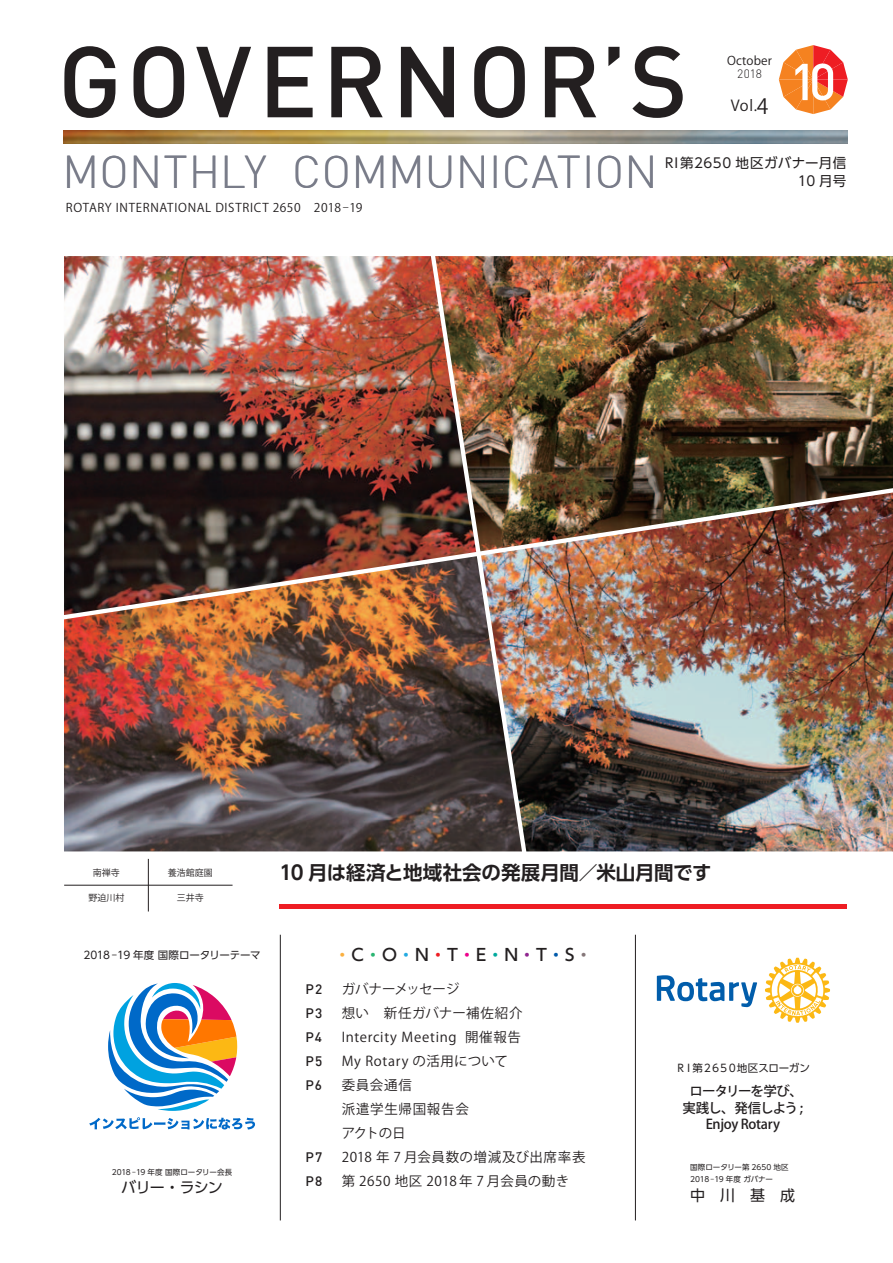
<style>
.page{position:relative;width:893px;height:1263px;background:#fff}
.page>*{position:absolute;margin:0;border:0;box-sizing:border-box;transform-origin:0 0}
.t1{font:500 99px "DIN";letter-spacing:.05em;color:#231f20}
.t2{font:500 51px "DIN";color:#fff}
.t3{font:300 45px "DIN";letter-spacing:.005em;color:#797c89}
.t4{font:700 19.5px "UD Shin Go Pro De";letter-spacing:-.01em;color:#231f20}
.t5{font:500 16.5px "UD Shin Go Pro";color:#231f20}
.t6{font:15px "UD Shin Go Pro";letter-spacing:-.055em;color:#231f20}
.t7{font:15px "Koz Go Pro";color:#231f20}
.t8{font:13.5px/24px "Koz Go Pro";letter-spacing:.04em;color:#231f20}
.t9{font:500 13.5px/16.5px "Koz Go Pro";letter-spacing:-.03em;color:#231f20;text-align:center}
.t10{font:13.5px/18px "UD Shin Go Pro";letter-spacing:.03em;color:#231f20;text-align:right}
.t11{font:500 13.5px/24px "DIN";letter-spacing:.08em;color:#231f20;text-align:justify}
.t12{font:12px "Koz Go Pro";letter-spacing:.05em;color:#231f20}
.t13{font:12px "Koz Go Pro";letter-spacing:.01em;color:#231f20}
.t14{font:300 12px "DIN";color:#231f20}
.t15{font:10.5px "UD Shin Go Pro";letter-spacing:-.01em;color:#231f20}
.t16{font:10.5px "UD Shin Go Pro";letter-spacing:-.06em;color:#231f20}
.t17{font:9px "Koz Go Pro";color:#231f20}
.t18{font:7.5px/12px "UD Shin Go Pro";letter-spacing:-.005em;color:#231f20}
.s1{font-size:21px}
.s2{font-family:"Shin Go Pro";font-weight:300;font-stretch:expanded}
.s3{font-weight:300}
.s4{color:#fbb03f}
.s5{color:#2bb572}
.s6{color:#24aae1}
.s7{color:#ee1d23}
.s8{color:#ed028c}
.s9{color:#00a99d}
.s10{color:#90268f}
.s11{color:#015aaa}
.s12{color:#857779}
</style>
<div class="page">
<hr style="left:279px;top:904px;width:568px;height:4px;background:#ee1d23">
<img style="left:63px;top:130px;width:784px;height:14px">
<hr style="left:635px;top:935px;width:1px;height:285px;background:#231f20">
<hr style="left:280px;top:935px;width:1px;height:285px;background:#231f20">
<svg style="left:108px;top:983px;width:130px;height:128px"></svg>
<svg style="left:89px;top:1117px;width:166px;height:12px"></svg>
<svg style="left:657px;top:975px;width:100px;height:32px"></svg>
<svg style="left:765px;top:958px;width:65px;height:65px"></svg>
<svg style="left:779px;top:45px;width:69px;height:69px"></svg>
<hr style="left:64px;top:885px;width:169px;height:1px;background:#231f20">
<hr style="left:148px;top:859px;width:1px;height:52px;background:#231f20">
<img style="left:64px;top:556px;width:417px;height:295px">
<img style="left:476px;top:256px;width:417px;height:295px">
<img style="left:64px;top:256px;width:412px;height:359px">
<img style="left:481px;top:492px;width:412px;height:359px">
<h1 class="t1" style="left:58px;top:18px;width:632px">GOVERNOR’S</h1>
<p class="t13" style="left:727px;top:53px;width:46px">October</p>
<p class="t14" style="left:737px;top:67px;width:26px">2018</p>
<p class="t7" style="left:731px;top:96px;width:39px">Vol.<span class="s1">4</span></p>
<h2 class="t2" style="left:789px;top:49px;width:48px">10</h2>
<h3 class="t3" style="left:62px;top:144px;width:597px">MONTHLY COMMUNICATION</h3>
<p class="t12" style="left:66px;top:199px;width:298px">ROTARY INTERNATIONAL DISTRICT 2650　2018<span class="s2">ー</span>19</p>
<p class="t10" style="left:665px;top:154px;width:183px">RI第2650 地区ガバナー月信<br>10 月号</p>
<p class="t17" style="left:93px;top:866px;width:28px">南禅寺</p>
<p class="t17" style="left:88px;top:892px;width:37px">野迫川村</p>
<p class="t17" style="left:168px;top:866px;width:46px">養浩館庭園</p>
<p class="t17" style="left:177px;top:892px;width:28px">三井寺</p>
<p class="t15" style="left:84px;top:947px;width:179px">2018 <span class="s3">ー</span>19 年度 国際ロータリーテーマ</p>
<p class="t18" style="left:112px;top:1165px;width:122px">2018 <span class="s3">ー</span>19 年度 国際ロータリー会長</p>
<p class="t6" style="left:121px;top:1175px;width:103px">バリー・ラシン</p>
<h3 class="t4" style="left:279px;top:857px;width:434px">10 月は経済と地域社会の発展月間／米山月間です</h3>
<p class="t11" style="left:306px;top:976px;width:18px">P2<br>P3<br>P4<br>P5<br>P6</p>
<p class="t11" style="left:306px;top:1144px;width:18px">P7<br>P8</p>
<p class="t5" style="left:334px;top:942px;width:259px"><span class="s4">・</span>C<span class="s5">・</span>O<span class="s6">・</span>N<span class="s7">・</span>T<span class="s8">・</span>E<span class="s9">・</span>N<span class="s10">・</span>T<span class="s11">・</span>S<span class="s12">・</span></p>
<p class="t8" style="left:342px;top:977px;width:245px">ガバナーメッセージ<br>想い　新任ガバナー補佐紹介<br>Intercity Meeting 開催報告<br>My Rotary の活用について<br>委員会通信<br>派遣学生帰国報告会<br>アクトの日<br>2018 年 7 月会員数の増減及び出席率表第 2650 地区 2018年 7 月会員の動き</p>
<p class="t16" style="left:675px;top:1059px;width:136px">ＲＩ第２６５０地区スローガン</p>
<p class="t9" style="left:683px;top:1084px;width:122px">ロータリーを学び、実践し、発信しよう ;<br>Enjoy Rotary</p>
<p class="t18" style="left:690px;top:1161px;width:100px">国際ロータリー第 2650 地区<br>2018 <span class="s3">ー</span>19 年度 ガバナー</p>
<p class="t6" style="left:690px;top:1183px;width:107px">中　川　基　成</p>
</div>
